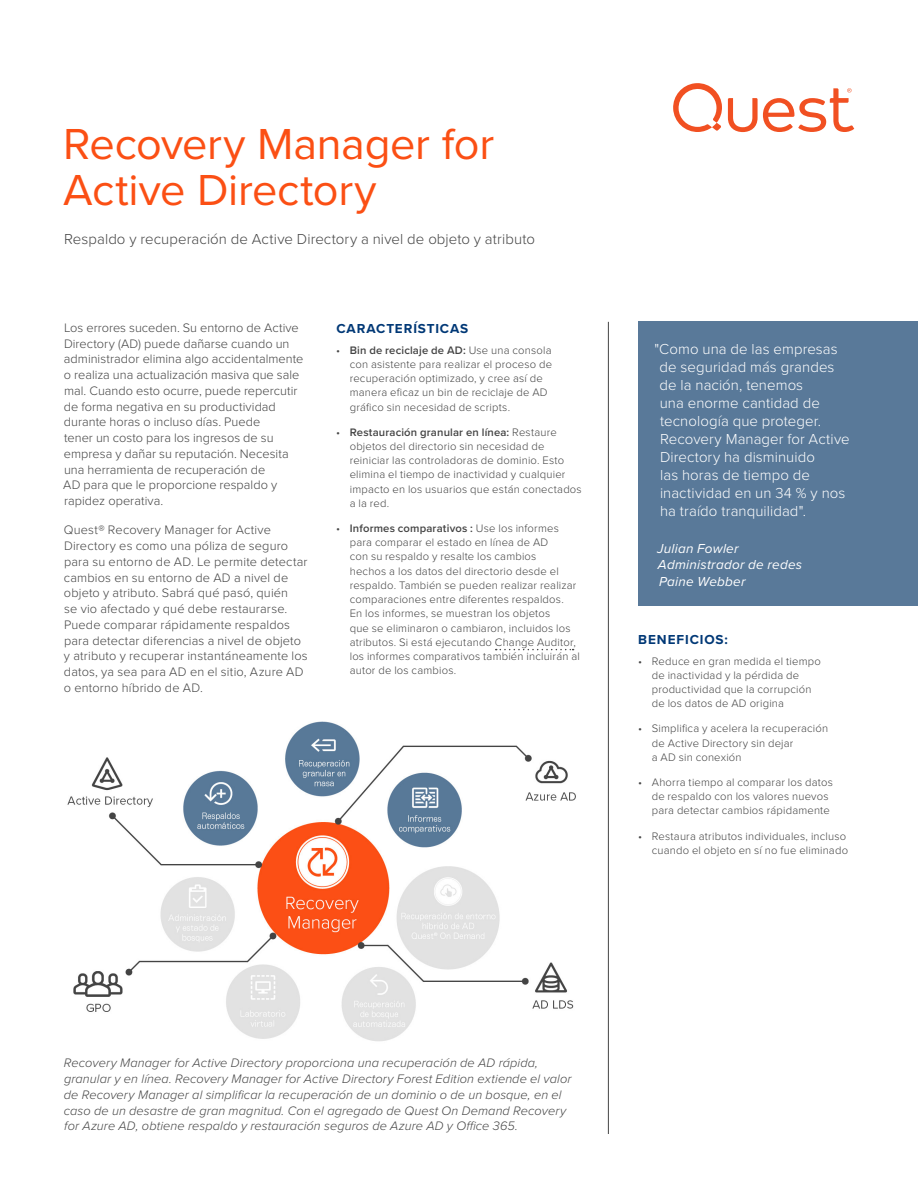
<style>
.page{position:relative;width:918px;height:1188px;background:#fff}
.page>*{position:absolute;margin:0;border:0;box-sizing:border-box;transform-origin:0 0}
.Headline{font:45px/46.5px "Proxima Nova";letter-spacing:-.005em;color:#fb4f14}
.Callout_Box_Small{font:300 15px/18px "Proxima Nova";letter-spacing:.005em;color:#fff}
.Sub_Head{font:300 15px "Proxima Nova";letter-spacing:.005em;color:#444}
.Callout_Box_Byline{font:italic 13.5px/16.5px "Proxima Nova";letter-spacing:.02em;color:#fff}
.Section_Heading_1{font:700 13.5px "Proxima Nova";letter-spacing:.065em;color:#003876}
.Body{font:300 12.75px/15.8px "Proxima Nova";letter-spacing:.005em;color:#444}
.t1{font:italic 300 12.75px/15.8px "Proxima Nova";letter-spacing:.01em;color:#444}
.t2{font:300 11.25px/14.2px "Proxima Nova";letter-spacing:.015em;color:#444}
.s1{font-weight:600}
</style>
<div class="page">
<svg style="left:728px;top:88px;width:126px;height:44px"></svg>
<svg style="left:673px;top:83px;width:49px;height:49px"></svg>
<svg style="left:496px;top:649px;width:78px;height:1px"></svg>
<hr style="left:608px;top:322px;width:1px;height:812px;background:#444">
<div style="left:638px;top:322px;width:280px;height:284px;background:#597999"></div>
<img style="left:67px;top:721px;width:509px;height:320px">
<p class="Headline" style="left:63px;top:119px;width:433px">Recovery Manager for<br>Active Directory</p>
<p class="Sub_Head" style="left:64px;top:228px;width:472px">Respaldo y recuperación de Active Directory a nivel de objeto y atributo</p>
<p class="Body" style="left:63px;top:319px;width:242px">Los errores suceden. Su entorno de Active Directory (AD) puede dañarse cuando un administrador elimina algo accidentalmente o realiza una actualización masiva que sale mal. Cuando esto ocurre, puede repercutir de forma negativa en su productividad durante horas o incluso días. Puede<br>tener un costo para los ingresos de su empresa y dañar su reputación. Necesita una herramienta de recuperación de<br>AD para que le proporcione respaldo y rapidez operativa.</p>
<p class="Body" style="left:64px;top:522px;width:246px">Quest® Recovery Manager for Active Directory es como una póliza de seguro para su entorno de AD. Le permite detectar cambios en su entorno de AD a nivel de objeto y atributo. Sabrá qué pasó, quién<br>se vio afectado y qué debe restaurarse.<br>Puede comparar rápidamente respaldos para detectar diferencias a nivel de objeto y atributo y recuperar instantáneamente los datos, ya sea para AD en el sitio, Azure AD o entorno híbrido de AD.</p>
<p class="Section_Heading_1" style="left:337px;top:318px;width:133px">CARACTERÍSTICAS</p>
<p class="t2" style="left:350px;top:342px;width:204px;text-indent:-14px">• <span class="s1">Bin de reciclaje de AD:</span> Use una consola con asistente para realizar el proceso de recuperación optimizado, y cree así de manera eficaz un bin de reciclaje de AD gráfico sin necesidad de scripts.</p>
<p class="t2" style="left:350px;top:424px;width:234px;text-indent:-14px">• <span class="s1">Restauración granular en línea:</span> Restaure objetos del directorio sin necesidad de reiniciar las controladoras de dominio. Esto elimina el tiempo de inactividad y cualquier impacto en los usuarios que están conectados a la red.</p>
<p class="t2" style="left:350px;top:520px;width:232px;text-indent:-14px">• <span class="s1">Informes comparativos :</span> Use los informes para comparar el estado en línea de AD<br>con su respaldo y resalte los cambios<br>hechos a los datos del directorio desde el respaldo. También se pueden realizar realizar comparaciones entre diferentes respaldos.<br>En los informes, se muestran los objetos<br>que se eliminaron o cambiaron, incluidos los atributos. Si está ejecutando Change Auditor, los informes comparativos también incluirán al autor de los cambios.</p>
<p class="Callout_Box_Small" style="left:660px;top:339px;width:192px;text-indent:-5px">"Como una de las empresas de seguridad más grandes de la nación, tenemos<br>una enorme cantidad de tecnología que proteger.<br>Recovery Manager for Active<br>Directory ha disminuido<br>las horas de tiempo de inactividad en un 34 % y nos ha traído tranquilidad".</p>
<p class="Callout_Box_Byline" style="left:657px;top:539px;width:147px">Julian Fowler<br>Administrador de redes<br>Paine Webber</p>
<p class="Section_Heading_1" style="left:638px;top:629px;width:91px">BENEFICIOS:</p>
<p class="t2" style="left:652px;top:653px;width:171px;text-indent:-14px">• Reduce en gran medida el tiempo de inactividad y la pérdida de productividad que la corrupción de los datos de AD origina</p>
<p class="t2" style="left:652px;top:721px;width:178px;text-indent:-14px">• Simplifica y acelera la recuperación de Active Directory sin dejar<br>a AD sin conexión</p>
<p class="t2" style="left:652px;top:775px;width:183px;text-indent:-14px">• Ahorra tiempo al comparar los datos de respaldo con los valores nuevos para detectar cambios rápidamente</p>
<p class="t2" style="left:638px;top:828px;width:211px;text-align:right">• Restaura atributos individuales, incluso cuando el objeto en sí no fue eliminado</p>
<p class="t1" style="left:64px;top:1055px;width:509px">Recovery Manager for Active Directory proporciona una recuperación de AD rápida, granular y en línea. Recovery Manager for Active Directory Forest Edition extiende el valor de Recovery Manager al simplificar la recuperación de un dominio o de un bosque, en el caso de un desastre de gran magnitud. Con el agregado de Quest On Demand Recovery for Azure AD, obtiene respaldo y restauración seguros de Azure AD y Office 365.</p>
</div>
